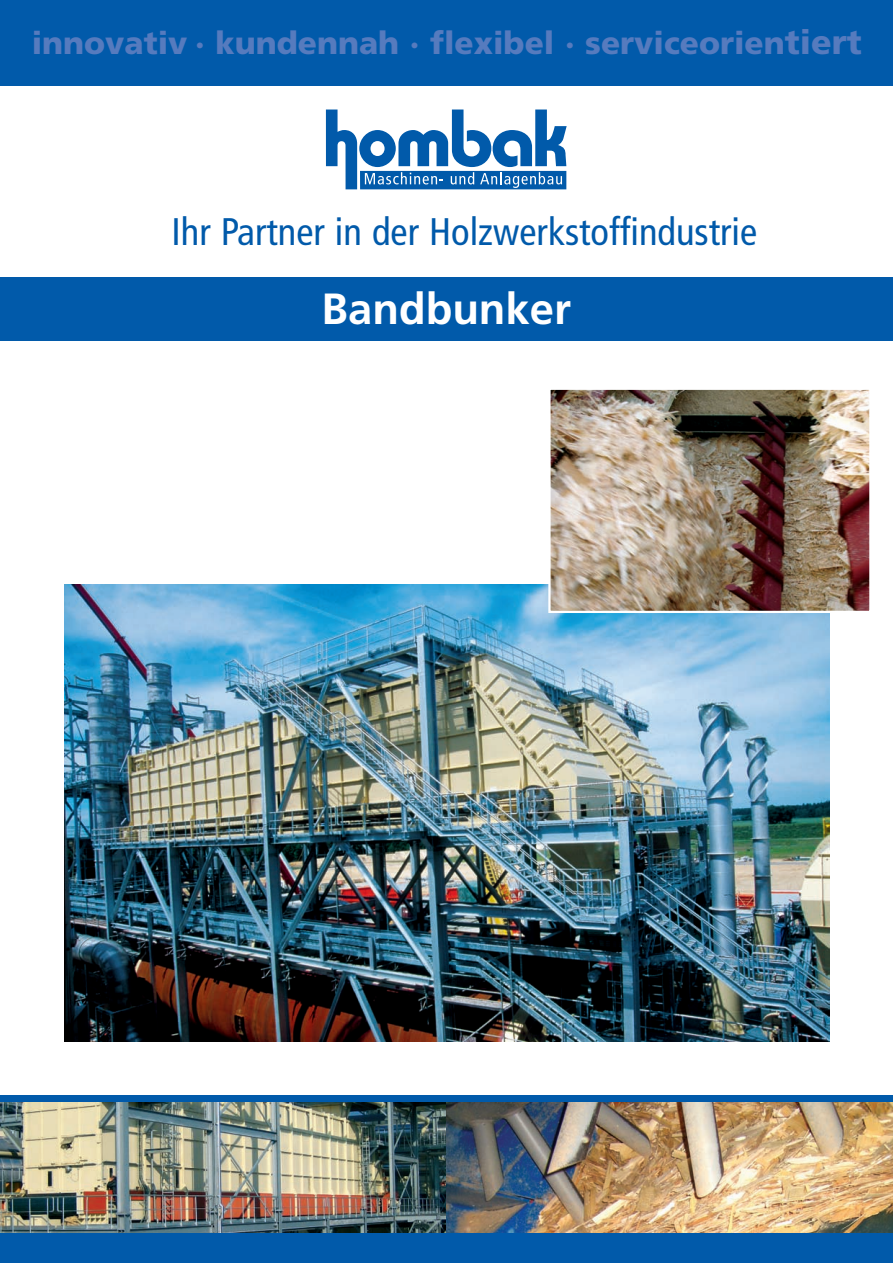
<style>
.page{position:relative;width:893px;height:1263px;background:#fff}
.page>*{position:absolute;margin:0;border:0;box-sizing:border-box;transform-origin:0 0}
.t1{font:700 43.65px "Frutiger";color:#fff}
.t2{font:condensed 38.4px "Frutiger";color:#015aaa}
.t3{font:900 31.5px "Frutiger";color:#567bbe}
.s1{font-size:33.75px}
</style>
<div class="page">
<img style="left:0;top:1102px;width:893px;height:132px">
<svg style="left:326px;top:110px;width:241px;height:79px"></svg>
<div style="left:0;top:0;width:893px;height:86px;background:#015aaa"></div>
<div style="left:0;top:277px;width:893px;height:64px;background:#015aaa"></div>
<div style="left:0;top:1096px;width:893px;height:6px;background:#015aaa"></div>
<div style="left:0;top:1234px;width:893px;height:29px;background:#015aaa"></div>
<img style="left:65px;top:584px;width:764px;height:457px">
<img style="left:551px;top:391px;width:317px;height:219px">
<div style="left:548px;top:388px;width:323px;height:225px;border:2px solid #fff"></div>
<p class="t3" style="left:32px;top:31px;width:832px">innovativ · kundennah · flexibel · serviceorien<span class="s1">tiert</span></p>
<p class="t2" style="left:172px;top:216px;width:587px">Ihr Partner in der Holzwerkstoffindustrie</p>
<h1 class="t1" style="left:321px;top:291px;width:251px">Bandbunker</h1>
</div>
